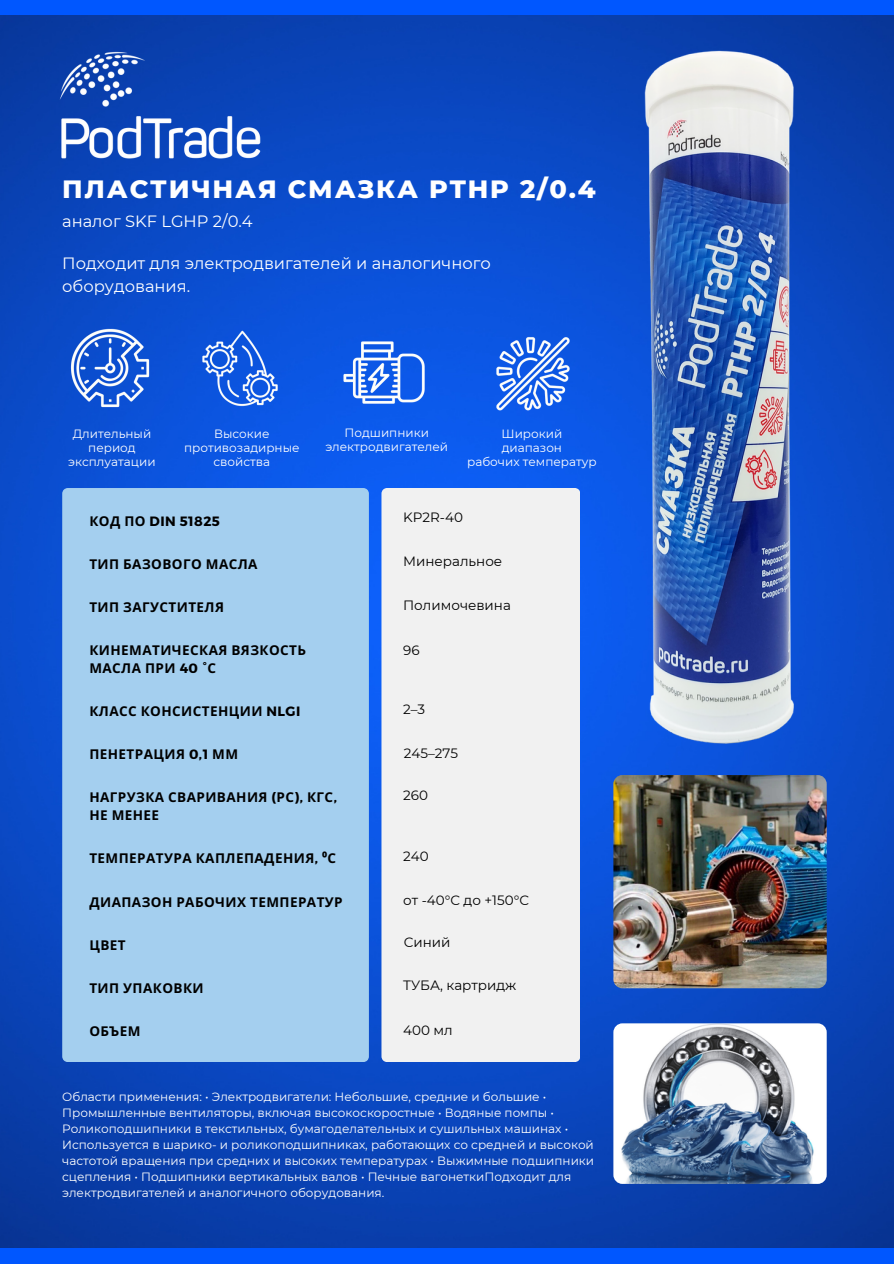
<style>
.page{position:relative;width:894px;height:1264px;background:#fff}
.page>*{position:absolute;margin:0;border:0;box-sizing:border-box;transform-origin:0 0}
.t1{font:800 25.5px "Montserrat";letter-spacing:.07em;color:#fff}
.t2{font:16.35px/22.5px "Montserrat";color:#fff}
.t3{font:700 13.5px/18px "Noto Sans";letter-spacing:.03em;color:#000}
.t4{font:13.5px "Montserrat";color:#000}
.t5{font:700 13.5px "Montserrat";letter-spacing:.03em;color:#000}
.t6{font:12px/16px "Montserrat";color:#fff;text-align:center}
.s1{font-family:"Noto Sans"}
.s2{font-family:"Montserrat"}
</style>
<div class="page">
<img style="left:0;top:15px;width:893px;height:1233px">
<div style="left:62px;top:488px;width:307px;height:573px;background:#a4cfef"></div>
<div style="left:381px;top:488px;width:199px;height:573px;background:#f1f1f1"></div>
<img style="left:58px;top:38px;width:205px;height:139px">
<img style="left:46px;top:308px;width:132px;height:133px">
<img style="left:175px;top:305px;width:133px;height:132px">
<img style="left:317px;top:318px;width:133px;height:133px">
<img style="left:466px;top:308px;width:133px;height:133px">
<img style="left:613px;top:775px;width:213px;height:213px;border-radius:9px">
<img style="left:613px;top:1023px;width:213px;height:160px;border-radius:9px">
<img style="left:613px;top:15px;width:229px;height:835px">
<div style="left:0;top:0;width:893px;height:15px;background:#0057ff"></div>
<div style="left:0;top:1248px;width:893px;height:15px;background:#0057ff"></div>
<p class="t1" style="left:62px;top:173px;width:535px">ПЛАСТИЧНАЯ СМАЗКА PTHP 2/0.4</p>
<p class="t2" style="left:62px;top:210px;width:192px">аналог SKF LGHP 2/0.4</p>
<p class="t2" style="left:62px;top:252px;width:430px">Подходит для электродвигателей и аналогичного оборудования.</p>
<h3 class="t6" style="left:68px;top:426px;width:89px;line-height:14px">Длительный период эксплуатации</h3>
<h3 class="t6" style="left:214px;top:425px;width:57px">Высокие</h3>
<h3 class="t6" style="left:184px;top:440px;width:117px;line-height:14px">противозадирные свойства</h3>
<h3 class="t6" style="left:344px;top:425px;width:86px">Подшипники</h3>
<h3 class="t6" style="left:325px;top:439px;width:124px">электродвигателей</h3>
<h3 class="t6" style="left:501px;top:425px;width:62px">Широкий</h3>
<h3 class="t6" style="left:501px;top:439px;width:62px">диапазон</h3>
<h4 class="t6" style="left:467px;top:453px;width:131px">рабочих температур</h4>
<p class="t5" style="left:89px;top:512px;width:132px"><span class="s1">КОД ПО</span> DIN 51825</p>
<h5 class="t4" style="left:403px;top:509px;width:61px">KP2R-40</h5>
<p class="t3" style="left:89px;top:554px;width:170px">ТИП БАЗОВОГО МАСЛА</p>
<h3 class="t4" style="left:403px;top:552px;width:101px">Минеральное</h3>
<p class="t3" style="left:89px;top:597px;width:136px">ТИП ЗАГУСТИТЕЛЯ</p>
<p class="t3" style="left:89px;top:640px;width:218px">КИНЕМАТИЧЕСКАЯ ВЯЗКОСТЬ<br>МАСЛА ПРИ <span class="s2">40 °</span>С</p>
<p class="t3" style="left:89px;top:701px;width:212px">КЛАСС КОНСИСТЕНЦИИ <span class="s2">NLGI</span></p>
<p class="t3" style="left:89px;top:745px;width:150px">ПЕНЕТРАЦИЯ <span class="s2">0,1</span> ММ</p>
<p class="t3" style="left:89px;top:788px;width:249px">НАГРУЗКА СВАРИВАНИЯ <span class="s2">(</span>РС<span class="s2">),</span> КГС<span class="s2">,<br></span>НЕ МЕНЕЕ</p>
<h5 class="t3" style="left:89px;top:849px;width:248px">ТЕМПЕРАТУРА КАПЛЕПАДЕНИЯ<span class="s2">,</span> ⁰С</h5>
<h3 class="t3" style="left:89px;top:892px;width:255px">ДИАПАЗОН РАБОЧИХ ТЕМПЕРАТУР</h3>
<h3 class="t3" style="left:89px;top:935px;width:38px">ЦВЕТ</h3>
<h3 class="t3" style="left:89px;top:978px;width:116px">ТИП УПАКОВКИ</h3>
<h3 class="t3" style="left:89px;top:1021px;width:53px">ОБЪЕМ</h3>
<h5 class="t4" style="left:403px;top:597px;width:109px">Полимочевина</h5>
<p class="t4" style="left:403px;top:642px;width:18px">96</p>
<h5 class="t4" style="left:403px;top:701px;width:24px">2–3</h5>
<h5 class="t4" style="left:404px;top:745px;width:56px">245–275</h5>
<p class="t4" style="left:403px;top:786px;width:26px">260</p>
<h5 class="t4" style="left:403px;top:848px;width:27px">240</h5>
<h5 class="t4" style="left:403px;top:892px;width:127px">от -40°C до +150°C</h5>
<h5 class="t4" style="left:404px;top:933px;width:48px">Синий</h5>
<h5 class="t4" style="left:403px;top:977px;width:115px">ТУБА, картридж</h5>
<h5 class="t4" style="left:403px;top:1021px;width:51px">400 мл</h5>
<p class="t6" style="left:62px;top:1088px;width:533px;text-align:left">Области применения: • Электродвигатели: Небольшие, средние и большие • Промышленные вентиляторы, включая высокоскоростные • Водяные помпы • Роликоподшипники в текстильных, бумагоделательных и сушильных машинах • Используется в шарико- и роликоподшипниках, работающих со средней и высокой частотой вращения при средних и высоких температурах • Выжимные подшипники сцепления • Подшипники вертикальных валов • Печные вагонеткиПодходит для электродвигателей и аналогичного оборудования.</p>
</div>
